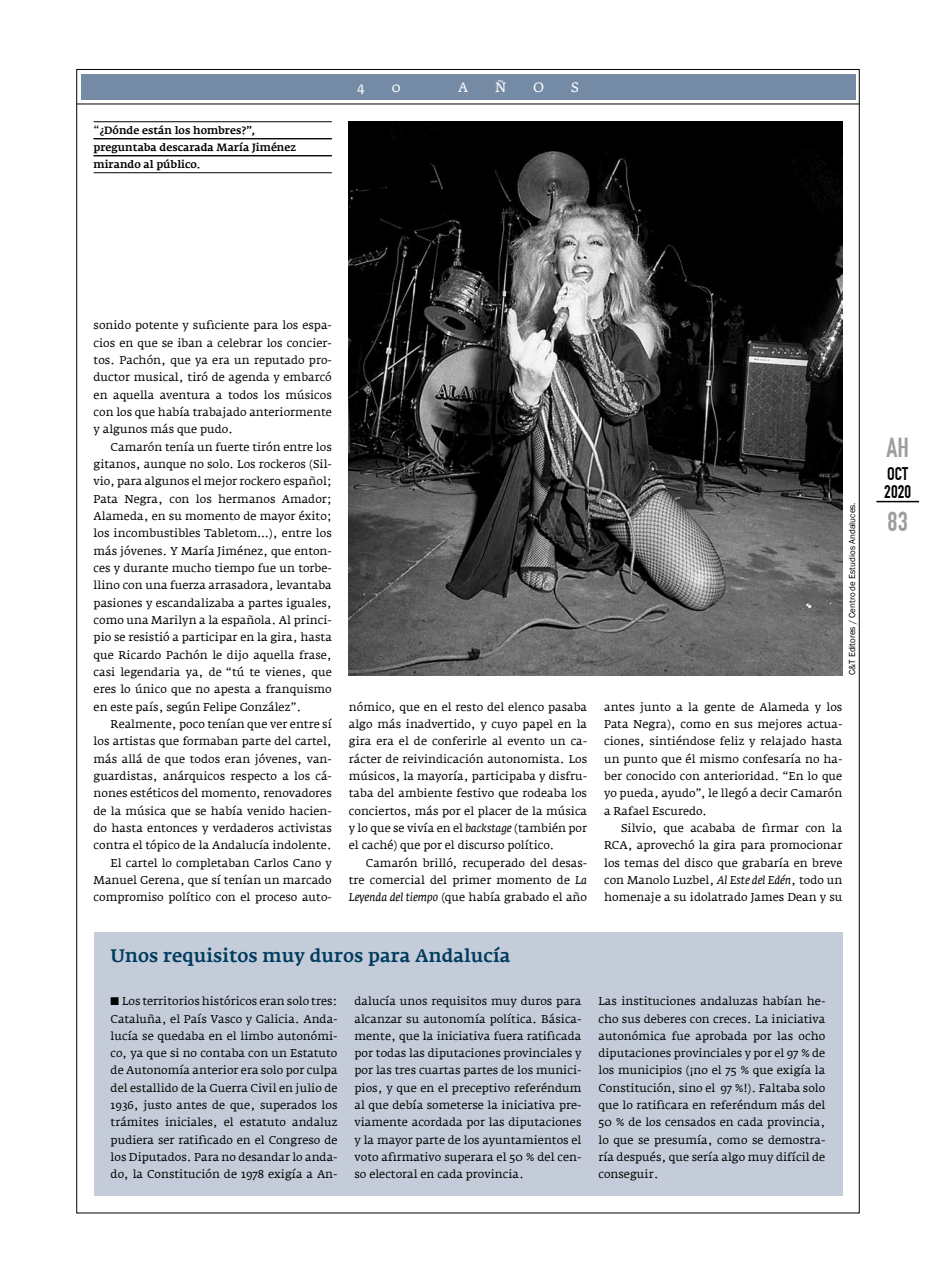
<style>
.page{position:relative;width:936px;height:1276px;background:#fff}
.page>*{position:absolute;margin:0;border:0;box-sizing:border-box;transform-origin:0 0}
.t1{font:27px "DIN Engschrift Std";color:#9d9d9c}
.t2{font:500 18px "Fedra Serif A";color:#003c5e}
.t3{font:18px/18px "DIN Engschrift Std";color:#000}
.t4{font:13.5px "Fedra Serif A";color:#fff}
.t5{font:11.25px/17.4px "Fedra Serif A";color:#000;text-align:justify}
.t6{font:500 10.5px/17px "Fedra Serif A";letter-spacing:-.005em;color:#000}
.t7{font:9px "Franklin Gothic";color:#000}
.s1{font-weight:400;font-size:11.25px}
.s2{font-style:italic}
</style>
<div class="page">
<div style="left:81px;top:74px;width:774px;height:26px;background:#758ba5"></div>
<hr style="left:77px;top:104px;width:782px;height:1px;background:#000">
<img style="left:349px;top:121px;width:493px;height:555px">
<hr style="left:94px;top:121px;width:238px;height:1px;background:#000">
<hr style="left:94px;top:138px;width:238px;height:1px;background:#000">
<hr style="left:94px;top:155px;width:238px;height:1px;background:#000">
<hr style="left:94px;top:172px;width:238px;height:1px;background:#000">
<div style="left:94px;top:932px;width:748px;height:263px;background:#c5ccd9"></div>
<hr style="left:876px;top:501px;width:42px;height:1px;background:#000">
<p class="t6" style="left:94px;top:122px;width:204px"><span class="s1">“</span>¿Dónde están los hombres?”, preguntaba descarada María Jiménez mirando al público.</p>
<p class="t4" style="left:357px;top:79px;width:9px">4</p>
<p class="t4" style="left:392px;top:79px;width:10px">0</p>
<p class="t4" style="left:458px;top:79px;width:11px">A</p>
<p class="t4" style="left:495px;top:79px;width:13px">Ñ</p>
<p class="t4" style="left:533px;top:79px;width:13px">O</p>
<p class="t4" style="left:571px;top:79px;width:9px">S</p>
<p class="t5" style="left:94px;top:317px;width:240px">sonido potente y suficiente para los espa&shy;cios en que se iban a celebrar los concier&shy;tos. Pachón, que ya era un reputado pro&shy;ductor musical, tiró de agenda y embarcó en aquella aventura a todos los músicos con los que había trabajado anteriormente y algunos más que pudo.</p>
<p class="t5" style="left:94px;top:438px;width:240px;text-indent:17px">Camarón tenía un fuerte tirón entre los gitanos, aunque no solo. Los rockeros (Sil&shy;vio, para algunos el mejor rockero español; Pata Negra, con los hermanos Amador; Alameda, en su momento de mayor éxito; los incombustibles Tabletom…), entre los más jóvenes. Y María Jiménez, que enton&shy;ces y durante mucho tiempo fue un torbe&shy;llino con una fuerza arrasadora, levantaba pasiones y escandalizaba a partes iguales, como una Marilyn a la española. Al princi&shy;pio se resistió a participar en la gira, hasta que Ricardo Pachón le dijo aquella frase, casi legendaria ya, de “tú te vienes, que eres lo único que no apesta a franquismo en este país, según Felipe González”.</p>
<p class="t5" style="left:94px;top:715px;width:240px;text-align:right">Realmente, poco tenían que ver entre sí los artistas que formaban parte del cartel, más allá de que todos eran jóvenes, van&shy;guardistas, anárquicos respecto a los cá&shy;nones estéticos del momento, renovadores de la música que se había venido hacien&shy;do hasta entonces y verdaderos activistas contra el tópico de la Andalucía indolente.<br>El cartel lo completaban Carlos Cano y Manuel Gerena, que sí tenían un marcado compromiso político con el proceso auto-</p>
<p class="t5" style="left:349px;top:698px;width:240px">nómico, que en el resto del elenco pasaba algo más inadvertido, y cuyo papel en la gira era el de conferirle al evento un ca&shy;rácter de reivindicación autonomista. Los músicos, la mayoría, participaba y disfru&shy;taba del ambiente festivo que rodeaba los conciertos, más por el placer de la música y lo que se vivía en el <span class="s2">backstage</span> (también por el caché) que por el discurso político.</p>
<p class="t5" style="left:349px;top:854px;width:240px;text-indent:17px">Camarón brilló, recuperado del desas&shy;tre comercial del primer momento de <span class="s2">La Leyenda del tiempo</span> (que había grabado el año</p>
<p class="t7" style="left:846px;top:675px;width:174px;rotate:-90deg">C&amp;T Editores / Centro de Estudios Andaluces.</p>
<p class="t5" style="left:604px;top:698px;width:240px">antes junto a la gente de Alameda y los Pata Negra), como en sus mejores actua&shy;ciones, sintiéndose feliz y relajado hasta un punto que él mismo confesaría no ha&shy;ber conocido con anterioridad. “En lo que yo pueda, ayudo”, le llegó a decir Camarón a Rafael Escuredo.</p>
<p class="t5" style="left:604px;top:819px;width:240px;text-indent:17px">Silvio, que acababa de firmar con la RCA, aprovechó la gira para promocionar los temas del disco que grabaría en breve con Manolo Luzbel, <span class="s2">Al Este del Edén</span>, todo un homenaje a su idolatrado James Dean y su</p>
<h2 class="t2" style="left:111px;top:945px;width:401px">Unos requisitos muy duros para Andalucía</h2>
<p class="t5" style="left:111px;top:992px;width:228px;text-indent:11px">Los territorios históricos eran solo tres:<br>Cataluña, el País Vasco y Galicia. Anda&shy;lucía se quedaba en el limbo autonómi&shy;co, ya que si no contaba con un Estatuto de Autonomía anterior era solo por culpa del estallido de la Guerra Civil en julio de 1936, justo antes de que, superados los trámites iniciales, el estatuto andaluz pudiera ser ratificado en el Congreso de los Diputados. Para no desandar lo anda&shy;do, la Constitución de 1978 exigía a An-</p>
<p class="t5" style="left:354px;top:992px;width:228px">dalucía unos requisitos muy duros para alcanzar su autonomía política. Básica&shy;mente, que la iniciativa fuera ratificada por todas las diputaciones provinciales y por las tres cuartas partes de los munici&shy;pios, y que en el preceptivo referéndum al que debía someterse la iniciativa pre&shy;viamente acordada por las diputaciones y la mayor parte de los ayuntamientos el voto afirmativo superara el 50 % del cen&shy;so electoral en cada provincia.</p>
<p class="t5" style="left:598px;top:992px;width:228px">Las instituciones andaluzas habían he&shy;cho sus deberes con creces. La iniciativa autonómica fue aprobada por las ocho diputaciones provinciales y por el 97 % de los municipios (¡no el 75 % que exigía la Constitución, sino el 97 %!). Faltaba solo que lo ratificara en referéndum más del 50 % de los censados en cada provincia, lo que se presumía, como se demostra&shy;ría después, que sería algo muy difícil de conseguir.</p>
<h1 class="t1" style="left:886px;top:432px;width:24px">AH</h1>
<h2 class="t3" style="left:884px;top:465px;width:28px">OCT<br>2020</h2>
<h1 class="t1" style="left:887px;top:505px;width:22px">83</h1>
</div>
